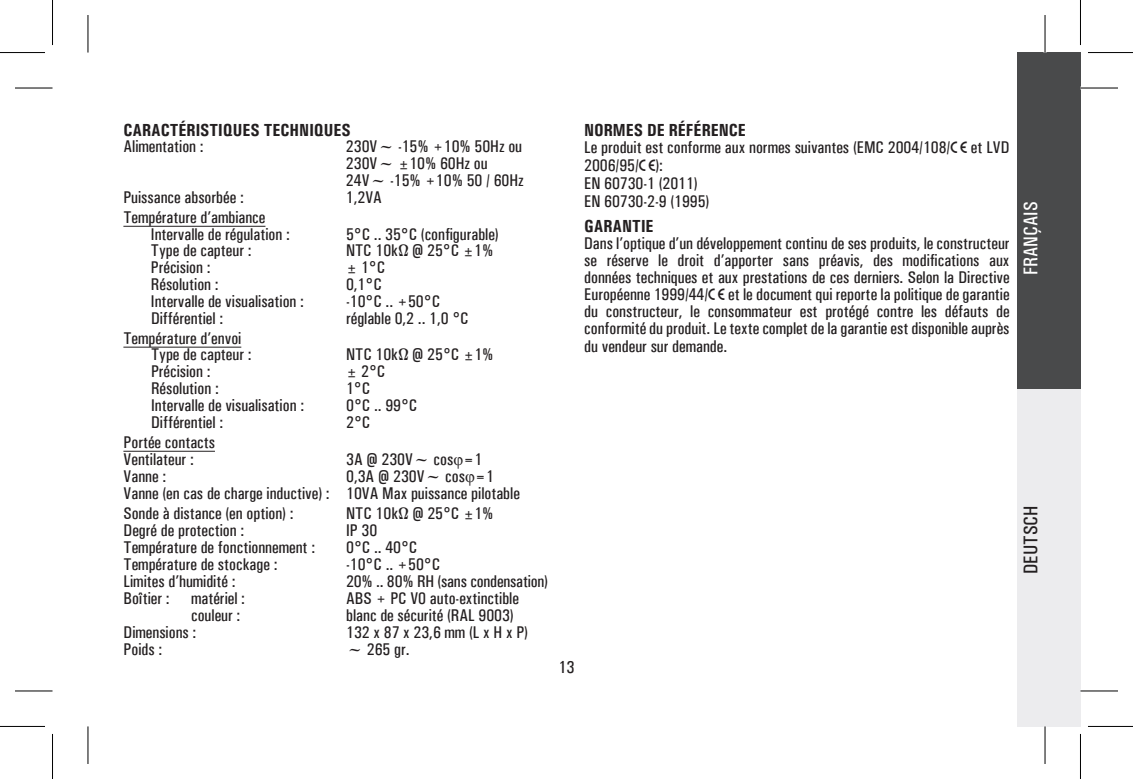
<style>
.page{position:relative;width:1133px;height:779px;background:#fff}
.page>*{position:absolute;margin:0;border:0;box-sizing:border-box;transform-origin:0 0}
.t1{font:500 condensed 20px "Univers";color:#fff}
.t2{font:500 condensed 20px "Univers";color:#231f20}
.t3{font:700 condensed 17.5px "Univers";color:#231f20}
.t4{font:500 condensed 17.5px "Univers";color:#231f20}
.t5{font:500 condensed 17px/17.2px "Univers";color:#231f20}
.s1{font-family:"Times New Roman";font-weight:400;font-stretch:normal}
</style>
<div class="page">
<div style="left:1016px;top:388px;width:64px;height:338px;background:#ececee"></div>
<div style="left:1016px;top:52px;width:64px;height:336px;background:#494a4b"></div>
<hr style="left:123px;top:226px;width:142px;height:1px;background:#231f20">
<hr style="left:123px;top:346px;width:118px;height:1px;background:#231f20">
<hr style="left:123px;top:450px;width:92px;height:1px;background:#231f20">
<hr style="left:15px;top:88px;width:37px;height:1px;background:#000">
<hr style="left:1080px;top:88px;width:38px;height:1px;background:#000">
<hr style="left:15px;top:690px;width:37px;height:1px;background:#000">
<hr style="left:1080px;top:690px;width:38px;height:1px;background:#000">
<hr style="left:88px;top:15px;width:1px;height:37px;background:#000">
<hr style="left:88px;top:726px;width:1px;height:37px;background:#000">
<hr style="left:1044px;top:15px;width:1px;height:37px;background:#000">
<hr style="left:1044px;top:726px;width:1px;height:37px;background:#000">
<hr style="left:0;top:52px;width:45px;height:1px;background:#000">
<hr style="left:1088px;top:52px;width:45px;height:1px;background:#000">
<hr style="left:0;top:725px;width:45px;height:1px;background:#000">
<hr style="left:1088px;top:725px;width:45px;height:1px;background:#000">
<hr style="left:52px;top:0;width:1px;height:45px;background:#000">
<hr style="left:52px;top:733px;width:1px;height:45px;background:#000">
<hr style="left:1080px;top:0;width:1px;height:45px;background:#000">
<hr style="left:1080px;top:733px;width:1px;height:45px;background:#000">
<p class="t3" style="left:123px;top:119px;width:19px">CARACTÉRISTIQUES</p>
<p class="t3" style="left:264px;top:119px;width:10px">TECHNIQUES</p>
<p class="t5" style="left:123px;top:138px;width:82px">Alimentation :</p>
<p class="t5" style="left:346px;top:138px;width:179px">230V~ -15% +10% 50Hz ou<br>230V~ ±10% 60Hz ou<br>24V~ -15% +10% 50 / 60Hz</p>
<p class="t5" style="left:123px;top:188px;width:122px">Puissance absorbée :</p>
<p class="t5" style="left:346px;top:188px;width:38px">1,2VA</p>
<p class="t5" style="left:151px;top:209px;width:140px;text-indent:-28px">Température d’ambiance<br>Intervalle de régulation :</p>
<p class="t5" style="left:346px;top:225px;width:154px">5°C .. 35°C (configurable)</p>
<p class="t5" style="left:151px;top:242px;width:102px">Type de capteur :</p>
<p class="t5" style="left:346px;top:242px;width:149px">NTC 10kΩ @ 25°C ±1%</p>
<p class="t5" style="left:151px;top:259px;width:61px">Précision :</p>
<p class="t5" style="left:346px;top:259px;width:41px">± 1°C</p>
<p class="t5" style="left:151px;top:275px;width:69px">Résolution :</p>
<p class="t5" style="left:346px;top:275px;width:37px">0,1°C</p>
<p class="t5" style="left:151px;top:292px;width:154px">Intervalle de visualisation :</p>
<p class="t5" style="left:346px;top:292px;width:96px">-10°C .. +50°C</p>
<p class="t5" style="left:151px;top:309px;width:74px">Différentiel :</p>
<p class="t5" style="left:346px;top:309px;width:124px">réglable 0,2 .. 1,0 °C</p>
<p class="t5" style="left:151px;top:329px;width:102px;text-indent:-28px">Température d’envoi<br>Type de capteur :</p>
<p class="t5" style="left:346px;top:346px;width:149px">NTC 10kΩ @ 25°C ±1%</p>
<p class="t5" style="left:151px;top:362px;width:61px">Précision :</p>
<p class="t5" style="left:346px;top:362px;width:41px">± 2°C</p>
<p class="t5" style="left:151px;top:379px;width:69px">Résolution :</p>
<p class="t5" style="left:346px;top:379px;width:26px">1°C</p>
<p class="t5" style="left:151px;top:396px;width:154px">Intervalle de visualisation :</p>
<p class="t5" style="left:346px;top:396px;width:73px">0°C .. 99°C</p>
<p class="t5" style="left:151px;top:413px;width:74px">Différentiel :</p>
<p class="t5" style="left:346px;top:413px;width:26px">2°C</p>
<p class="t5" style="left:124px;top:433px;width:93px">Portée contacts<br>Ventilateur :</p>
<p class="t5" style="left:346px;top:450px;width:138px">3A @ 230V~ cos<span class="s1">φ</span>=1</p>
<p class="t5" style="left:124px;top:467px;width:398px;text-indent:222px">0,3A @ 230V~ cos<span class="s1">φ</span>=1<br>Vanne (en cas de charge inductive) : 10VA Max puissance pilotable</p>
<p class="t5" style="left:124px;top:504px;width:171px">Sonde à distance (en option) :</p>
<p class="t5" style="left:346px;top:504px;width:149px">NTC 10kΩ @ 25°C ±1%</p>
<p class="t5" style="left:124px;top:521px;width:122px">Degré de protection :</p>
<p class="t5" style="left:346px;top:521px;width:33px">IP 30</p>
<p class="t5" style="left:124px;top:538px;width:193px">Température de fonctionnement :</p>
<p class="t5" style="left:346px;top:538px;width:73px">0°C .. 40°C</p>
<p class="t5" style="left:124px;top:555px;width:155px">Température de stockage :</p>
<p class="t5" style="left:346px;top:555px;width:96px">-10°C .. +50°C</p>
<p class="t5" style="left:124px;top:572px;width:113px">Limites d’humidité :</p>
<p class="t5" style="left:346px;top:572px;width:203px">20% .. 80% RH (sans condensation)</p>
<p class="t5" style="left:124px;top:589px;width:48px">Boîtier :</p>
<p class="t5" style="left:191px;top:589px;width:55px">matériel :</p>
<p class="t5" style="left:346px;top:589px;width:174px">ABS + PC V0 auto-extinctible</p>
<p class="t5" style="left:191px;top:606px;width:51px">couleur :</p>
<p class="t5" style="left:346px;top:606px;width:169px">blanc de sécurité (RAL 9003)</p>
<p class="t5" style="left:124px;top:623px;width:74px">Dimensions :</p>
<p class="t5" style="left:346px;top:623px;width:183px">132 x 87 x 23,6 mm (L x H x P)</p>
<p class="t5" style="left:124px;top:640px;width:40px">Poids :</p>
<p class="t5" style="left:346px;top:640px;width:65px">~ 265 gr.</p>
<p class="t5" style="left:124px;top:467px;width:44px">Vanne :</p>
<p class="t3" style="left:584px;top:119px;width:163px">NORMES DE RÉFÉRENCE</p>
<p class="t5" style="left:584px;top:139px;width:427px">Le produit est conforme aux normes suivantes (EMC 2004/108/ et LVD<br>2006/95/ ):<br>EN 60730-1 (2011)<br>EN 60730-2-9 (1995)</p>
<p class="t3" style="left:584px;top:215px;width:71px">GARANTIE</p>
<p class="t5" style="left:584px;top:234px;width:427px;text-align:justify">Dans l’optique d’un développement continu de ses produits, le constructeur se réserve le droit d’apporter sans préavis, des modifications aux données techniques et aux prestations de ces derniers. Selon la Directive Européenne 1999/44/ et le document qui reporte la politique de garantie du constructeur, le consommateur est protégé contre les défauts de conformité du produit. Le texte complet de la garantie est disponible auprès du vendeur sur demande.</p>
<p class="t4" style="left:558px;top:656px;width:18px">13</p>
<p class="t1" style="left:1019px;top:275px;width:75px;rotate:-90deg">FRANÇAIS</p>
<p class="t2" style="left:1019px;top:574px;width:70px;rotate:-90deg">DEUTSCH</p>
</div>
